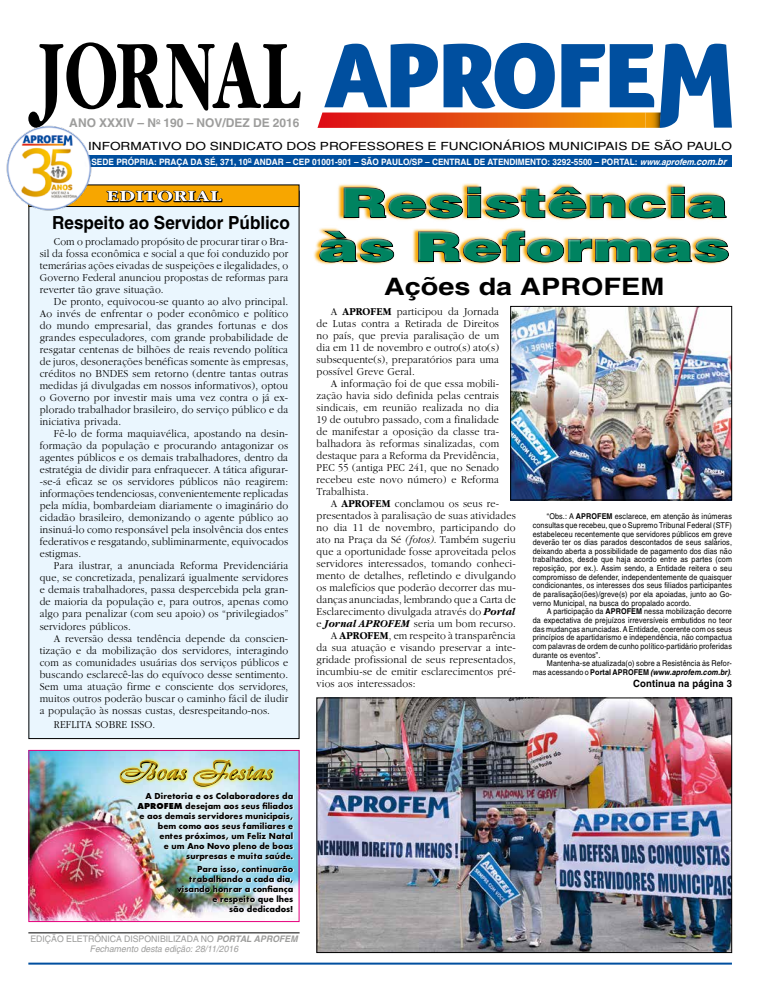
<style>
.page{position:relative;width:766px;height:993px;background:#fff}
.page>*{position:absolute;margin:0;border:0;box-sizing:border-box;transform-origin:0 0}
.t1{font:900 40px/44px "Switzerland";color:#008360;text-align:center;scale:1.5 1}
.t2{font:700 24px "Switzerland";color:#000;scale:1.2 1}
.t3{font:700 18px "Switzerland";color:#000;scale:.95 1}
.t4{font:700 16px "Gatineau";letter-spacing:.055em;color:#fff;scale:1.25 1}
.t5{font:700 12px "Switzerland";color:#9d9d9c}
.t6{font:11.3px "Switzerland";color:#000;scale:1.21 1}
.t7{font:11px/12px "Gatineau";letter-spacing:.015em;color:#000;text-align:justify;scale:.93 1}
.t8{font:700 10px "Switzerland";letter-spacing:.015em;color:#000;scale:.95 1}
.t9{font:9px/10px "Futura Bold DTC";color:#000;text-align:right}
.t10{font:9px/10px "Switzerland";color:#9d9d9c;text-align:center}
.t11{font:700 8.8px "Switzerland";color:#fff;scale:.94 1}
.t12{font:8px/8.6px "Switzerland";letter-spacing:.015em;color:#000;text-align:justify;scale:.9 1}
.s1{font-style:italic}
.s2{font-style:italic;font-size:9.6px}
.s3{font-weight:700}
.s4{font-weight:700;font-style:italic}
.s5{font-family:"Futura Extra Bold DTC"}
</style>
<div class="page">
<img style="left:30px;top:751px;width:267px;height:168px">
<div style="left:28px;top:749px;width:271px;height:172px;border:1px solid #e6007d"></div>
<div style="left:28px;top:155px;width:703px;height:12px;background:#004f9f"></div>
<svg style="left:28px;top:42px;width:272px;height:83px"></svg>
<svg style="left:317px;top:43px;width:414px;height:85px"></svg>
<hr style="left:28px;top:962px;width:703px;height:2px;background:#004f9f">
<div style="left:29px;top:191px;width:270px;height:547px;background:#eaf6fe"></div>
<div style="left:29px;top:185px;width:270px;height:21px;background:#f7a600"></div>
<svg style="left:106px;top:190px;width:116px;height:17px"></svg>
<hr style="left:28px;top:932px;width:271px;height:1px;background:#000">
<img style="left:6px;top:122px;width:88px;height:91px">
<div style="left:316px;top:183px;width:413px;height:81px;background:#fff;opacity:.75"></div>
<svg style="left:118px;top:750px;width:155px;height:8px"></svg>
<img style="left:118px;top:758px;width:157px;height:31px">
<img style="left:512px;top:308px;width:217px;height:190px">
<div style="left:510px;top:306px;width:221px;height:194px;border:1px solid #000"></div>
<img style="left:318px;top:699px;width:411px;height:251px">
<div style="left:316px;top:697px;width:415px;height:255px;border:1px solid #000"></div>
<img style="left:138px;top:792px;width:155px;height:119px">
<p class="t5" style="left:69px;top:115px;width:232px">ANO XXXIV – N<sup>O</sup> 190 – NOV/DEZ DE 2016</p>
<p class="t6" style="left:88px;top:140px;width:533px">Informativo do Si ndicato dos Professores e Funcionários Municipais de São Paulo</p>
<p class="t11" style="left:91px;top:156px;width:393px">SEDE PRÓPRIA: PRAÇA DA SÉ, 371, 10<sup>O</sup> ANDAR – CEP 01001-901 – SÃO PAULO/SP – CENTRAL</p>
<p class="t11" style="left:473px;top:156px;width:32px">DE ATENDI</p>
<p class="t11" style="left:517px;top:156px;width:226px">MEN TO: 3292-5500 – PO RTAL: <span class="s1">www.aprofem.</span><span class="s2">com.br</span></p>
<h3 class="t4" style="left:107px;top:188px;width:93px">EDITORIAL</h3>
<h3 class="t3" style="left:52px;top:212px;width:252px">RESPEITO AO SERVIDOR PÚBLICO</h3>
<p class="t7" style="left:40px;top:236px;width:269px;text-indent:14px">Com o proclamado propósito de procurar tirar o Bra&shy;sil da fossa econômica e social a que foi conduzido por temerárias ações eivadas de suspeições e ilegalidades, o Governo Federal anunciou propostas de reformas para reverter tão grave situação.</p>
<p class="t7" style="left:40px;top:296px;width:269px;text-indent:14px">De pronto, equivocou-se quanto ao alvo principal.<br>Ao invés de enfrentar o poder econômico e político do mundo empresarial, das grandes fortunas e dos grandes especuladores, com grande probabilidade de resgatar centenas de bilhões de reais revendo política de juros, desonerações benéficas somente às empresas, créditos no BNDES sem retorno (dentre tantas outras medidas já divulgadas em nossos informativos), optou o Governo por investir mais uma vez contra o já ex&shy;plorado trabalhador brasileiro, do serviço público e da iniciativa privada.</p>
<p class="t7" style="left:40px;top:428px;width:269px;text-indent:14px">Fê-lo de forma maquiavélica, apostando na desin&shy;formação da população e procurando antagonizar os agentes públicos e os demais trabalhadores, dentro da estratégia de dividir para enfraquecer. A tática afigurar--se-á eficaz se os servidores públicos não reagirem: informações tendenciosas, convenientemente replicadas pela mídia, bombardeiam diariamente o imaginário do cidadão brasileiro, demonizando o agente público ao insinuá-lo como responsável pela insolvência dos entes federativos e resgatando, subliminarmente, equivocados estigmas.</p>
<p class="t7" style="left:40px;top:560px;width:269px;text-indent:14px">Para ilustrar, a anunciada Reforma Previdenciária que, se concretizada, penalizará igualmente servidores e demais trabalhadores, passa despercebida pela gran&shy;de maioria da população e, para outros, apenas como algo para penalizar (com seu apoio) os “privilegiados” servidores públicos.</p>
<p class="t7" style="left:40px;top:632px;width:269px;text-indent:14px">A reversão dessa tendência depende da conscien&shy;tização e da mobilização dos servidores, interagindo com as comunidades usuárias dos serviços públicos e buscando esclarecê-las do equívoco desse sentimento.<br>Sem uma atuação firme e consciente dos servidores, muitos outros poderão buscar o caminho fácil de iludir a população às nossas custas, desrespeitando-nos.</p>
<p class="t7" style="left:54px;top:719px;width:67px">Reflita sobre</p>
<p class="t7" style="left:131px;top:719px;width:28px">isso.</p>
<h1 class="t1" style="left:318px;top:179px;width:276px">Resistência às Reformas</h1>
<h2 class="t2" style="left:384px;top:271px;width:232px">AÇÕES DA AP RO FEM</h2>
<p class="t7" style="left:316px;top:305px;width:198px;text-indent:14px">A <span class="s3">APROFEM</span> participou da Jornada de Lutas contra a Retirada de Direitos no país, que previa paralisação de um dia em 11 de novembro e outro(s) ato(s) subsequente(s), preparatórios para uma possível Greve Geral.</p>
<p class="t7" style="left:316px;top:377px;width:198px;text-indent:14px">A informação foi de que essa mobili&shy;zação havia sido definida pelas centrais sindicais, em reunião realizada no dia 19 de outubro passado, com a finalidade de manifestar a oposição da classe tra&shy;balhadora às reformas sinalizadas, com destaque para a Reforma da Previdência, PEC 55 (antiga PEC 241, que no Senado recebeu este novo número) e Reforma Trabalhista.</p>
<p class="t7" style="left:331px;top:497px;width:182px">A <span class="s3">APROFEM</span> conclamou os seus re-</p>
<p class="t7" style="left:316px;top:509px;width:215px">presentados à paralisação de suas atividades</p>
<p class="t7" style="left:316px;top:521px;width:215px">no dia 11 de novembro, participando do</p>
<p class="t7" style="left:316px;top:533px;width:215px">ato na Praça da Sé <span class="s1">(fotos)</span>. Também sugeriu</p>
<p class="t7" style="left:316px;top:545px;width:215px">que a oportunidade fosse aproveitada pelos</p>
<p class="t7" style="left:316px;top:557px;width:215px">servidores interessados, tomando conheci-</p>
<p class="t7" style="left:316px;top:569px;width:215px">mento de detalhes, refletindo e divulgando</p>
<p class="t7" style="left:316px;top:581px;width:215px">os malefícios que poderão decorrer das mu-</p>
<p class="t7" style="left:316px;top:593px;width:216px">danças anunciadas, lembrando que a Carta de</p>
<p class="t7" style="left:316px;top:605px;width:215px">Esclarecimento divulgada através do <span class="s4">Portal</span></p>
<p class="t7" style="left:316px;top:617px;width:215px">e <span class="s4">Jornal APROFEM</span> seria um bom recurso.</p>
<p class="t7" style="left:331px;top:629px;width:200px">A <span class="s3">APROFEM</span>, em respeito à transparência</p>
<p class="t7" style="left:316px;top:641px;width:215px">da sua atuação e visando preservar a inte-</p>
<p class="t7" style="left:316px;top:653px;width:215px">gridade profissional de seus representados,</p>
<p class="t7" style="left:316px;top:665px;width:215px">incumbiu-se de emitir esclarecimentos pré-</p>
<p class="t7" style="left:316px;top:677px;width:108px">vios aos interessados:</p>
<p class="t12" style="left:532px;top:512px;width:223px;text-indent:14px">“Obs.: A <span class="s3">APROFEM</span> esclarece, em atenção às inúmeras consultas que recebeu, que o Supremo Tribunal Federal (STF) estabeleceu recentemente que servidores públicos em greve deverão ter os dias parados descontados de seus salários, deixando aberta a possibilidade de pagamento dos dias não trabalhados, desde que haja acordo entre as partes (com reposição, por ex.). Assim sendo, a Entidade reitera o seu compromisso de defender, independentemente de quaisquer condicionantes, os interesses dos seus filiados participantes de paralisação(ões)/greve(s) por ela apoiadas, junto ao Go&shy;verno Municipal, na busca do propalado acordo.</p>
<p class="t12" style="left:532px;top:607px;width:223px;text-indent:14px">A participação da <span class="s3">APROFEM</span> nessa mobilização decorre da expectativa de prejuízos irreversíveis embutidos no teor das mudanças anunciadas. A Entidade, coerente com os seus princípios de apartidarismo e independência, não compactua com palavras de ordem de cunho político-partidário proferidas durante os eventos”.</p>
<p class="t12" style="left:532px;top:659px;width:223px;text-align:right">Mantenha-se atualizada(o) sobre a Resistência às Refor&shy;mas acessando o <span class="s3">PORTAL APROFE M</span> <span class="s4">(www.aprofem.com.br)</span>.</p>
<p class="t8" style="left:633px;top:677px;width:105px">CONTINUA NA PÁGINA 3</p>
<p class="t9" style="left:137px;top:790px;width:157px">A Diretoria e os Colaboradores da<br><span class="s5">APROFEM</span> desejam aos seus filiados e aos demais servidores municipais, bem como aos seus familiares e entes próximos, um Feliz Natal<br>e um Ano Novo pleno de boas surpresas e muita saúde.</p>
<p class="t9" style="left:177px;top:863px;width:118px">Para isso, continuarão trabalhando a cada dia, visando honrar a confiança e respeito que lhes<br>são dedicados!</p>
<p class="t10" style="left:30px;top:933px;width:269px">Edi ção eletrônica disponi bi lizada no <span class="s4">Portal Aprofem<br></span><span class="s1">Fechamento desta edição: 28/11/2016</span></p>
</div>
